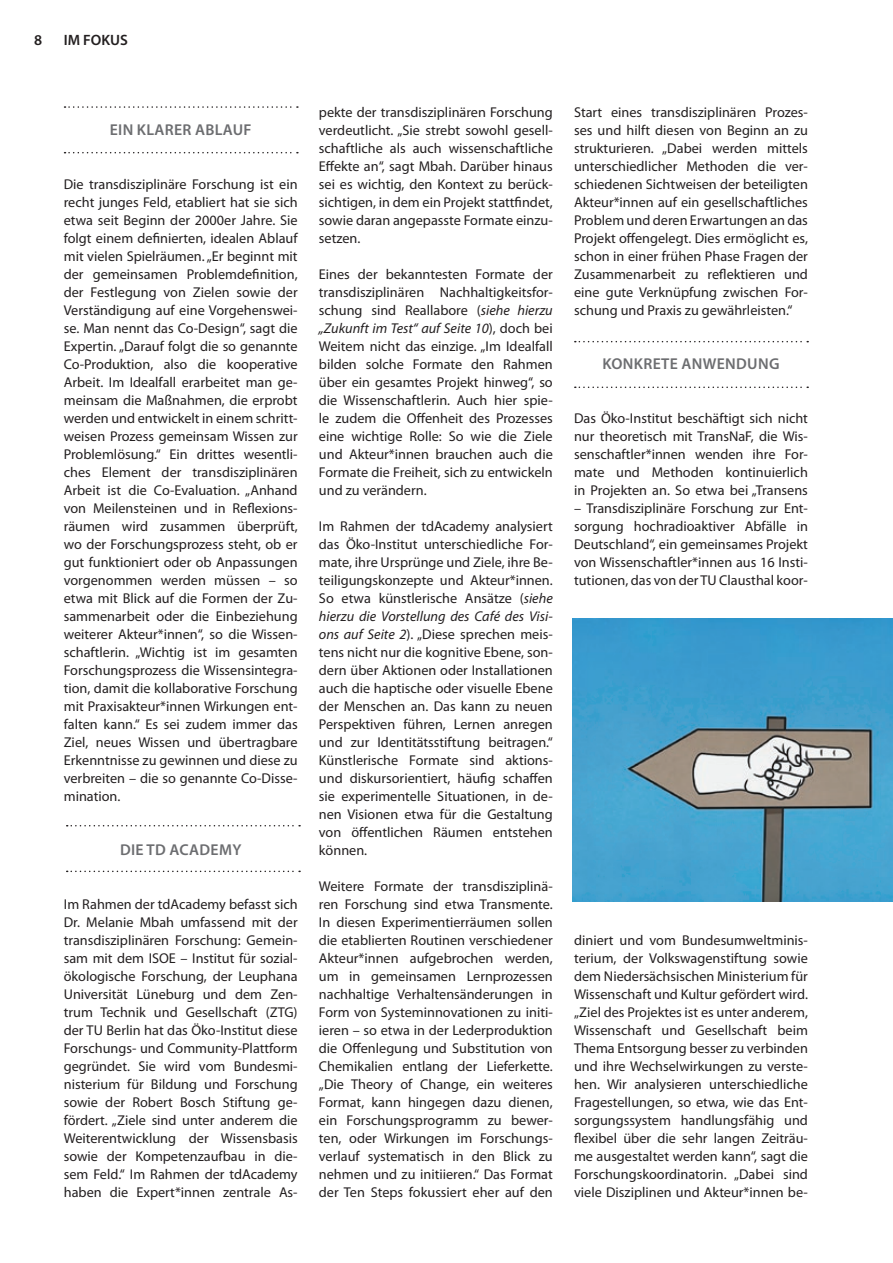
<style>
.page{position:relative;width:893px;height:1263px;background:#fff}
.page>*{position:absolute;margin:0;border:0;box-sizing:border-box;transform-origin:0 0}
.t1{font:600 15.75px "Myriad Pro";letter-spacing:.02em;color:#6c6d70}
.t2{font:600 15px "Myriad Pro";color:#231f20}
.t3{font:14.25px/18px "Myriad Pro";color:#231f20;text-align:justify}
.s1{font-style:italic}
</style>
<div class="page">
<svg style="left:65px;top:106px;width:233px;height:2px"></svg>
<svg style="left:65px;top:152px;width:233px;height:1px"></svg>
<svg style="left:67px;top:825px;width:233px;height:1px"></svg>
<svg style="left:67px;top:871px;width:233px;height:1px"></svg>
<svg style="left:575px;top:341px;width:233px;height:1px"></svg>
<svg style="left:575px;top:386px;width:233px;height:2px"></svg>
<img style="left:572px;top:619px;width:321px;height:283px">
<p class="t2" style="left:34px;top:31px;width:10px">8</p>
<p class="t2" style="left:64px;top:31px;width:66px">IM FOKUS</p>
<p class="t1" style="left:110px;top:120px;width:143px">EIN KLARER ABLAUF</p>
<p class="t3" style="left:64px;top:175px;width:235px">Die transdisziplinäre Forschung ist ein recht junges Feld, etabliert hat sie sich etwa seit Beginn der 2000er Jahre. Sie folgt einem definierten, idealen Ablauf mit vielen Spielräumen. „Er beginnt mit der gemeinsamen Problemdefinition, der Festlegung von Zielen sowie der Verständigung auf eine Vorgehenswei&shy;se. Man nennt das Co-Design“, sagt die Expertin. „Darauf folgt die so genannte Co-Produktion, also die kooperative Arbeit. Im Idealfall erarbeitet man ge&shy;meinsam die Maßnahmen, die erprobt werden und entwickelt in einem schritt&shy;weisen Prozess gemeinsam Wissen zur Problemlösung.“ Ein drittes wesentli&shy;ches Element der transdisziplinären Arbeit ist die Co-Evaluation. „Anhand von Meilensteinen und in Reflexions&shy;räumen wird zusammen überprüft, wo der Forschungsprozess steht, ob er gut funktioniert oder ob Anpassungen vorgenommen werden müssen – so etwa mit Blick auf die Formen der Zu&shy;sammenarbeit oder die Einbeziehung weiterer Akteur*innen“, so die Wissen&shy;schaftlerin. „Wichtig ist im gesamten Forschungsprozess die Wissensintegra&shy;tion, damit die kollaborative Forschung mit Praxisakteur*innen Wirkungen ent&shy;falten kann.“ Es sei zudem immer das Ziel, neues Wissen und übertragbare Erkenntnisse zu gewinnen und diese zu verbreiten – die so genannte Co-Disse&shy;mination.</p>
<p class="t1" style="left:120px;top:840px;width:123px">DIE TD ACADEMY</p>
<p class="t3" style="left:64px;top:895px;width:235px">Im Rahmen der tdAcademy befasst sich Dr. Melanie Mbah umfassend mit der transdisziplinären Forschung: Gemein&shy;sam mit dem ISOE – Institut für sozial&shy;ökologische Forschung, der Leuphana Universität Lüneburg und dem Zen&shy;trum Technik und Gesellschaft (ZTG) der TU Berlin hat das Öko-Institut diese Forschungs- und Community-Plattform gegründet. Sie wird vom Bundesmi&shy;nisterium für Bildung und Forschung sowie der Robert Bosch Stiftung ge&shy;fördert. „Ziele sind unter anderem die Weiterentwicklung der Wissensbasis sowie der Kompetenzaufbau in die&shy;sem Feld.“ Im Rahmen der tdAcademy haben die Expert*innen zentrale As-</p>
<p class="t3" style="left:319px;top:103px;width:235px">pekte der transdisziplinären Forschung verdeutlicht. „Sie strebt sowohl gesell&shy;schaftliche als auch wissenschaftliche Effekte an“, sagt Mbah. Darüber hinaus sei es wichtig, den Kontext zu berück&shy;sichtigen, in dem ein Projekt stattfindet, sowie daran angepasste Formate einzu&shy;setzen.</p>
<p class="t3" style="left:319px;top:265px;width:235px">Eines der bekanntesten Formate der transdisziplinären Nachhaltigkeitsfor&shy;schung sind Reallabore (<span class="s1">siehe hierzu „Zukunft im Test“ auf Seite 10</span>), doch bei Weitem nicht das einzige. „Im Idealfall bilden solche Formate den Rahmen über ein gesamtes Projekt hinweg“, so die Wissenschaftlerin. Auch hier spie&shy;le zudem die Offenheit des Prozesses eine wichtige Rolle: So wie die Ziele und Akteur*innen brauchen auch die Formate die Freiheit, sich zu entwickeln und zu verändern.</p>
<p class="t3" style="left:319px;top:517px;width:235px">Im Rahmen der tdAcademy analysiert das Öko-Institut unterschiedliche For&shy;mate, ihre Ursprünge und Ziele, ihre Be&shy;teiligungskonzepte und Akteur*innen.<br>So etwa künstlerische Ansätze (<span class="s1">siehe hierzu die Vorstellung des Café des Visi&shy;ons auf Seite 2</span>). „Diese sprechen meis&shy;tens nicht nur die kognitive Ebene, son&shy;dern über Aktionen oder Installationen auch die haptische oder visuelle Ebene der Menschen an. Das kann zu neuen Perspektiven führen, Lernen anregen und zur Identitätsstiftung beitragen.“ Künstlerische Formate sind aktions&shy;und diskursorientiert, häufig schaffen sie experimentelle Situationen, in de&shy;nen Visionen etwa für die Gestaltung von öffentlichen Räumen entstehen können.</p>
<p class="t3" style="left:319px;top:877px;width:235px">Weitere Formate der transdisziplinä&shy;ren Forschung sind etwa Transmente.<br>In diesen Experimentierräumen sollen die etablierten Routinen verschiedener Akteur*innen aufgebrochen werden, um in gemeinsamen Lernprozessen nachhaltige Verhaltensänderungen in Form von Systeminnovationen zu initi&shy;ieren – so etwa in der Lederproduktion die Offenlegung und Substitution von Chemikalien entlang der Lieferkette. „Die Theory of Change, ein weiteres Format, kann hingegen dazu dienen, ein Forschungsprogramm zu bewer&shy;ten, oder Wirkungen im Forschungs&shy;verlauf systematisch in den Blick zu nehmen und zu initiieren.“ Das Format der Ten Steps fokussiert eher auf den</p>
<p class="t3" style="left:574px;top:103px;width:235px">Start eines transdisziplinären Prozes&shy;ses und hilft diesen von Beginn an zu strukturieren. „Dabei werden mittels unterschiedlicher Methoden die ver&shy;schiedenen Sichtweisen der beteiligten Akteur*innen auf ein gesellschaftliches Problem und deren Erwartungen an das Projekt offengelegt. Dies ermöglicht es, schon in einer frühen Phase Fragen der Zusammenarbeit zu reflektieren und eine gute Verknüpfung zwischen For&shy;schung und Praxis zu gewährleisten.“</p>
<p class="t1" style="left:602px;top:354px;width:179px">KONKRETE ANWENDUNG</p>
<p class="t3" style="left:574px;top:409px;width:235px">Das Öko-Institut beschäftigt sich nicht nur theoretisch mit TransNaF, die Wis&shy;senschaftler*innen wenden ihre For&shy;mate und Methoden kontinuierlich in Projekten an. So etwa bei „Transens</p>
<p class="t3" style="left:574px;top:499px;width:235px">– Transdisziplinäre Forschung zur Ent&shy;sorgung hochradioaktiver Abfälle in Deutschland“, ein gemeinsames Projekt von Wissenschaftler*innen aus 16 Insti&shy;tutionen, das von der TU Clausthal koor-</p>
<p class="t3" style="left:574px;top:931px;width:235px">diniert und vom Bundesumweltminis&shy;terium, der Volkswagenstiftung sowie dem Niedersächsischen Ministerium für Wissenschaft und Kultur gefördert wird. „Ziel des Projektes ist es unter anderem, Wissenschaft und Gesellschaft beim Thema Entsorgung besser zu verbinden und ihre Wechselwirkungen zu verste&shy;hen. Wir analysieren unterschiedliche Fragestellungen, so etwa, wie das Ent&shy;sorgungssystem handlungsfähig und flexibel über die sehr langen Zeiträu&shy;me ausgestaltet werden kann“, sagt die Forschungskoordinatorin. „Dabei sind viele Disziplinen und Akteur*innen be-</p>
</div>
